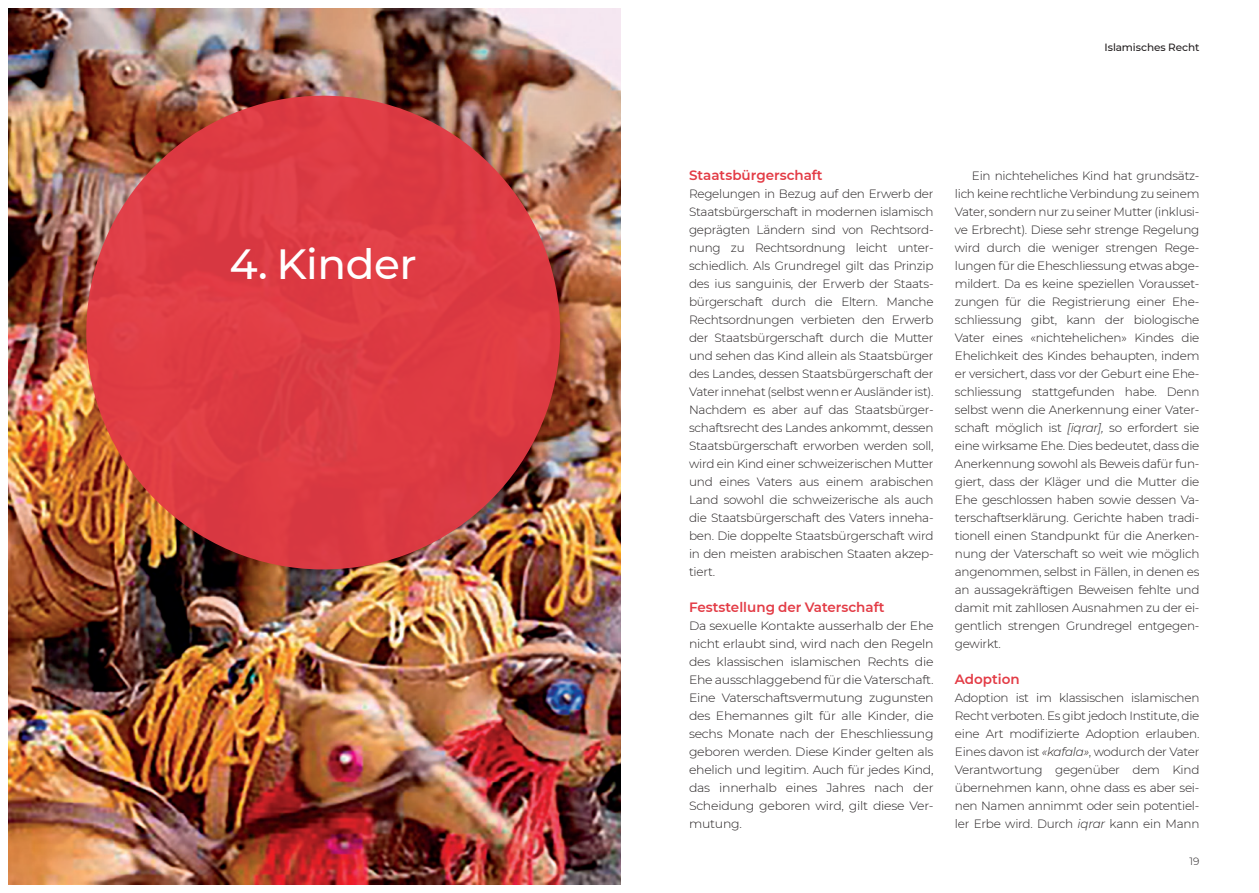
<style>
.page{position:relative;width:1259px;height:893px;background:#fff}
.page>*{position:absolute;margin:0;border:0;box-sizing:border-box;transform-origin:0 0}
.Titel{font:500 42.15px "Montserrat";letter-spacing:-.01em;color:#fff}
.Untertitel{font:600 13.5px "Montserrat";color:#e33b45}
.Grundtext{font:300 12px/18px "Montserrat";letter-spacing:-.02em;color:#231f20;text-align:justify}
.Grundtext_Einzug{font:300 12px/18px "Montserrat";letter-spacing:-.02em;color:#231f20;text-align:justify}
.Grundtext-2{font:300 12px/18px "Montserrat";letter-spacing:-.02em;color:#231f20;text-align:justify;scale:1.04 1}
.t1{font:500 10.5px "Montserrat";letter-spacing:-.005em;color:#231f20}
.t2{font:300 10.5px "Montserrat";color:#231f20}
.s1{font-style:italic}
</style>
<div class="page">
<img style="left:9px;top:9px;width:612px;height:875px">
<div style="left:86px;top:96px;width:474px;height:473px;background:#e33b45;border-radius:50%"></div>
<p class="Titel" style="left:229px;top:235px;width:189px">4. Kinder</p>
<p class="t1" style="left:1104px;top:40px;width:96px">Islamisches Recht</p>
<p class="Untertitel" style="left:689px;top:166px;width:135px">Staatsbürgerschaft</p>
<p class="Grundtext" style="left:689px;top:184px;width:246px">Regelungen in Bezug auf den Erwerb der Staatsbürgerschaft in modernen islamisch geprägten Ländern sind von Rechtsord&shy;nung zu Rechtsordnung leicht unter&shy;schiedlich. Als Grundregel gilt das Prinzip des ius sanguinis, der Erwerb der Staats&shy;bürgerschaft durch die Eltern. Manche Rechtsordnungen verbieten den Erwerb der Staatsbürgerschaft durch die Mutter und sehen das Kind allein als Staatsbürger des Landes, dessen Staatsbürgerschaft der Vater innehat (selbst wenn er Ausländer ist).<br>Nachdem es aber auf das Staatsbürger&shy;schaftsrecht des Landes ankommt, dessen Staatsbürgerschaft erworben werden soll, wird ein Kind einer schweizerischen Mutter und eines Vaters aus einem arabischen Land sowohl die schweizerische als auch die Staatsbürgerschaft des Vaters inneha&shy;ben. Die doppelte Staatsbürgerschaft wird in den meisten arabischen Staaten akzep&shy;tiert.</p>
<p class="Untertitel" style="left:689px;top:598px;width:197px">Feststellung der Vaterschaft</p>
<p class="Grundtext-2" style="left:689px;top:616px;width:237px">Da sexuelle Kontakte ausserhalb der Ehe nicht erlaubt sind, wird nach den Regeln des klassischen islamischen Rechts die Ehe ausschlaggebend für die Vaterschaft.<br>Eine Vaterschaftsvermutung zugunsten des Ehemannes gilt für alle Kinder, die sechs Monate nach der Eheschliessung geboren werden. Diese Kinder gelten als ehelich und legitim. Auch für jedes Kind, das innerhalb eines Jahres nach der Scheidung geboren wird, gilt diese Ver&shy;mutung.</p>
<p class="Grundtext_Einzug" style="left:955px;top:166px;width:246px;text-indent:17px">Ein nichteheliches Kind hat grundsätz&shy;lich keine rechtliche Verbindung zu seinem Vater, sondern nur zu seiner Mutter (inklusi&shy;ve Erbrecht). Diese sehr strenge Regelung wird durch die weniger strengen Rege&shy;lungen für die Eheschliessung etwas abge&shy;mildert. Da es keine speziellen Vorausset&shy;zungen für die Registrierung einer Ehe&shy;schliessung gibt, kann der biologische Vater eines «nichtehelichen» Kindes die Ehelichkeit des Kindes behaupten, indem er versichert, dass vor der Geburt eine Ehe&shy;schliessung stattgefunden habe. Denn selbst wenn die Anerkennung einer Vater&shy;schaft möglich ist <span class="s1">[iqrar],</span> so erfordert sie eine wirksame Ehe. Dies bedeutet, dass die Anerkennung sowohl als Beweis dafür fun&shy;giert, dass der Kläger und die Mutter die Ehe geschlossen haben sowie dessen Va&shy;terschaftserklärung. Gerichte haben tradi&shy;tionell einen Standpunkt für die Anerken&shy;nung der Vaterschaft so weit wie möglich angenommen, selbst in Fällen, in denen es an aussagekräftigen Beweisen fehlte und damit mit zahllosen Ausnahmen zu der ei&shy;gentlich strengen Grundregel entgegen&shy;gewirkt.</p>
<p class="Untertitel" style="left:955px;top:670px;width:66px">Adoption</p>
<p class="Grundtext" style="left:955px;top:688px;width:246px">Adoption ist im klassischen islamischen Recht verboten. Es gibt jedoch Institute, die eine Art modifizierte Adoption erlauben.<br>Eines davon ist <span class="s1">«kafala»</span>, wodurch der Vater Verantwortung gegenüber dem Kind übernehmen kann, ohne dass es aber sei&shy;nen Namen annimmt oder sein potentiel&shy;ler Erbe wird. Durch <span class="s1">iqrar</span> kann ein Mann</p>
<p class="t2" style="left:1189px;top:854px;width:12px">19</p>
</div>
